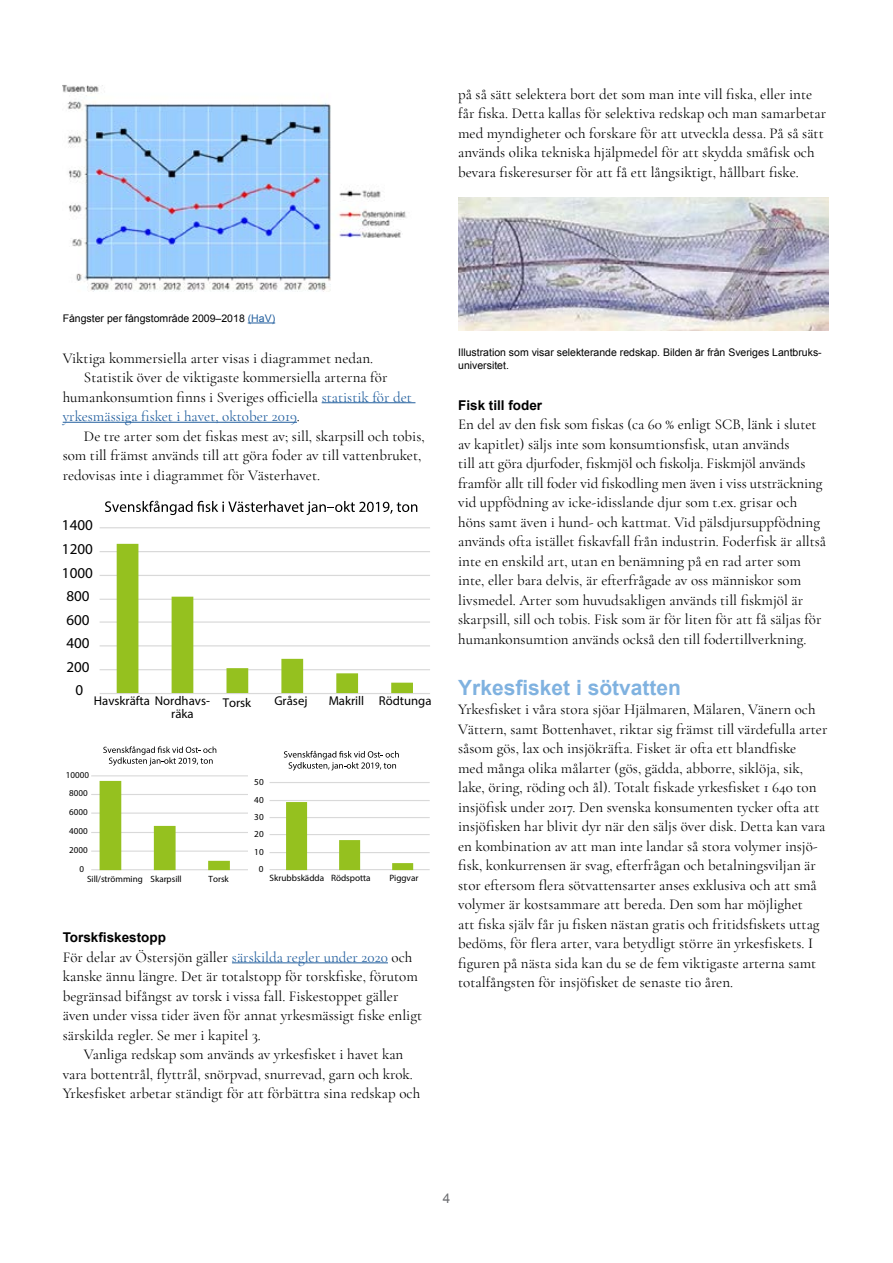
<style>
.page{position:relative;width:893px;height:1263px;background:#fff}
.page>*{position:absolute;margin:0;border:0;box-sizing:border-box;transform-origin:0 0}
.Rubrik_2{font:700 21px "Arial";color:#80b2e0}
.t1{font:15.15px "Myriad Pro";color:#000}
.Brödtext{font:15px/19.5px "Cormorant Garamond";color:#000}
.Brödtext_med_indrag{font:15px/19.5px "Cormorant Garamond";color:#000}
.Brödtext_med_avstånd{font:15px "Cormorant Garamond";color:#000}
.Rubrik_3{font:700 13.5px "Arial";color:#000}
.t2{font:13.5px "Arial";color:#6d6e71}
.t3{font:12.75px/12.8px "Myriad Pro";color:#000}
.Bildtext{font:10.5px/12.6px "Arial";color:#000}
.t4{font:9.15px "Myriad Pro";color:#000}
.t5{font:9px "Myriad Pro";color:#000}
.s1{color:#215e9e}
</style>
<div class="page">
<svg style="left:248px;top:323px;width:27px;height:1px"></svg>
<hr style="left:322px;top:402px;width:93px;height:1px;background:#215e9e">
<hr style="left:63px;top:422px;width:234px;height:1px;background:#215e9e">
<hr style="left:232px;top:962px;width:156px;height:1px;background:#215e9e">
<img style="left:63px;top:85px;width:344px;height:207px">
<hr style="left:100px;top:693px;width:330px;height:1px;background:#d9d9d9">
<hr style="left:100px;top:669px;width:330px;height:1px;background:#d9d9d9">
<hr style="left:100px;top:645px;width:330px;height:1px;background:#d9d9d9">
<hr style="left:100px;top:621px;width:330px;height:2px;background:#d9d9d9">
<hr style="left:100px;top:599px;width:330px;height:1px;background:#d9d9d9">
<hr style="left:100px;top:575px;width:330px;height:1px;background:#d9d9d9">
<hr style="left:100px;top:551px;width:330px;height:1px;background:#d9d9d9">
<hr style="left:100px;top:527px;width:330px;height:1px;background:#d9d9d9">
<svg style="left:117px;top:544px;width:296px;height:149px"></svg>
<svg style="left:105px;top:501px;width:312px;height:14px"></svg>
<hr style="left:91px;top:869px;width:156px;height:1px;background:#d9d9d9">
<hr style="left:91px;top:850px;width:156px;height:2px;background:#d9d9d9">
<hr style="left:91px;top:832px;width:156px;height:1px;background:#d9d9d9">
<hr style="left:91px;top:812px;width:156px;height:2px;background:#d9d9d9">
<hr style="left:91px;top:794px;width:156px;height:1px;background:#d9d9d9">
<hr style="left:91px;top:775px;width:156px;height:1px;background:#d9d9d9">
<svg style="left:100px;top:781px;width:130px;height:89px"></svg>
<svg style="left:103px;top:746px;width:113px;height:20px"></svg>
<hr style="left:270px;top:869px;width:160px;height:1px;background:#d9d9d9">
<hr style="left:270px;top:852px;width:160px;height:1px;background:#d9d9d9">
<hr style="left:270px;top:834px;width:160px;height:1px;background:#d9d9d9">
<hr style="left:270px;top:817px;width:160px;height:1px;background:#d9d9d9">
<hr style="left:270px;top:800px;width:160px;height:1px;background:#d9d9d9">
<hr style="left:270px;top:782px;width:160px;height:1px;background:#d9d9d9">
<svg style="left:286px;top:802px;width:127px;height:68px"></svg>
<svg style="left:284px;top:751px;width:115px;height:19px"></svg>
<img style="left:458px;top:197px;width:370px;height:134px">
<p class="Brödtext_med_indrag" style="left:458px;top:84px;width:370px">på så sätt selektera bort det som man inte vill fiska, eller inte får fiska. Detta kallas för selektiva redskap och man samarbetar med myndigheter och forskare för att utveckla dessa. På så sätt används olika tekniska hjälpmedel för att skydda småfisk och bevara fiskeresurser för att få ett långsiktigt, hållbart fiske.</p>
<p class="Bildtext" style="left:63px;top:312px;width:214px">Fångster per fångstområde 2009–2018 <span class="s1">(HaV)</span></p>
<p class="Brödtext_med_avstånd" style="left:63px;top:349px;width:312px">Viktiga kommersiella arter visas i diagrammet nedan.</p>
<p class="Brödtext_med_indrag" style="left:63px;top:368px;width:351px;text-indent:21px">Statistik över de viktigaste kommersiella arterna för humankonsumtion finns i Sveriges officiella <span class="s1">statistik för det yrkesmässiga fisket i havet, oktober 2019</span>.</p>
<p class="Brödtext_med_indrag" style="left:63px;top:426px;width:363px;text-indent:21px">De tre arter som det fiskas mest av; sill, skarpsill och tobis, som till främst används till att göra foder av till vattenbruket, redovisas inte i diagrammet för Västerhavet.</p>
<p class="t1" style="left:62px;top:516px;width:32px">1400</p>
<p class="t1" style="left:62px;top:540px;width:32px">1200</p>
<p class="t1" style="left:62px;top:564px;width:32px">1000</p>
<p class="t1" style="left:67px;top:586px;width:25px">800</p>
<p class="t1" style="left:67px;top:610px;width:25px">600</p>
<p class="t1" style="left:67px;top:634px;width:25px">400</p>
<p class="t1" style="left:67px;top:658px;width:25px">200</p>
<p class="t1" style="left:76px;top:681px;width:9px">0</p>
<p class="t3" style="left:171px;top:695px;width:40px;text-indent:-77px">Havskräfta Nordhavs&shy;räka</p>
<p class="t3" style="left:223px;top:696px;width:30px">Torsk</p>
<p class="t3" style="left:274px;top:695px;width:35px">Gråsej</p>
<p class="t3" style="left:329px;top:695px;width:104px">Makrill Rödtunga</p>
<p class="t5" style="left:66px;top:769px;width:25px">10000</p>
<p class="t4" style="left:254px;top:776px;width:11px">50</p>
<p class="t5" style="left:69px;top:788px;width:20px">8000</p>
<p class="t4" style="left:254px;top:794px;width:11px">40</p>
<p class="t5" style="left:69px;top:806px;width:20px">6000</p>
<p class="t4" style="left:254px;top:811px;width:11px">30</p>
<p class="t5" style="left:69px;top:826px;width:20px">4000</p>
<p class="t4" style="left:254px;top:828px;width:11px">20</p>
<p class="t5" style="left:69px;top:844px;width:20px">2000</p>
<p class="t4" style="left:254px;top:846px;width:11px">10</p>
<p class="t5" style="left:80px;top:863px;width:6px">0</p>
<p class="t4" style="left:259px;top:863px;width:6px">0</p>
<p class="t5" style="left:87px;top:873px;width:96px">Sill/strömming Skarpsill</p>
<p class="t5" style="left:209px;top:873px;width:22px">Torsk</p>
<p class="t4" style="left:270px;top:872px;width:103px">Skrubbskädda Rödspotta</p>
<p class="t4" style="left:389px;top:872px;width:31px">Piggvar</p>
<h3 class="Rubrik_3" style="left:63px;top:928px;width:105px">Torskfiskestopp</h3>
<p class="Brödtext" style="left:63px;top:947px;width:361px">För delar av Östersjön gäller <span class="s1">särskilda regler under 2020</span> och kanske ännu längre. Det är totalstopp för torskfiske, förutom begränsad bifångst av torsk i vissa fall. Fiskestoppet gäller även under vissa tider även för annat yrkesmässigt fiske enligt särskilda regler. Se mer i kapitel 3.</p>
<p class="Brödtext_med_indrag" style="left:63px;top:1045px;width:359px;text-align:center">Vanliga redskap som används av yrkesfisket i havet kan<br>vara bottentrål, flyttrål, snörpvad, snurrevad, garn och krok.<br>Yrkesfisket arbetar ständigt för att förbättra sina redskap och</p>
<p class="Bildtext" style="left:458px;top:347px;width:365px">Illustration som visar selekterande redskap. Bilden är från Sveriges Lantbruks&shy;universitet.</p>
<h3 class="Rubrik_3" style="left:458px;top:396px;width:86px">Fisk till foder</h3>
<p class="Brödtext" style="left:458px;top:415px;width:369px">En del av den fisk som fiskas (ca 60 % enligt SCB, länk i slutet av kapitlet) säljs inte som konsumtionsfisk, utan används<br>till att göra djurfoder, fiskmjöl och fiskolja. Fiskmjöl används framför allt till foder vid fiskodling men även i viss utsträckning vid uppfödning av icke-idisslande djur som t.ex. grisar och höns samt även i hund- och kattmat. Vid pälsdjursuppfödning används ofta istället fiskavfall från industrin. Foderfisk är alltså inte en enskild art, utan en benämning på en rad arter som inte, eller bara delvis, är efterfrågade av oss människor som livsmedel. Arter som huvudsakligen används till fiskmjöl är skarpsill, sill och tobis. Fisk som är för liten för att få säljas för humankonsumtion används också den till fodertillverkning.</p>
<h2 class="Rubrik_2" style="left:458px;top:673px;width:224px">Yrkesfisket i sötvatten</h2>
<p class="Brödtext" style="left:458px;top:699px;width:371px">Yrkesfisket i våra stora sjöar Hjälmaren, Mälaren, Vänern och Vättern, samt Bottenhavet, riktar sig främst till värdefulla arter såsom gös, lax och insjökräfta. Fisket är ofta ett blandfiske<br>med många olika målarter (gös, gädda, abborre, siklöja, sik, lake, öring, röding och ål). Totalt fiskade yrkesfisket 1 640 ton insjöfisk under 2017. Den svenska konsumenten tycker ofta att insjöfisken har blivit dyr när den säljs över disk. Detta kan vara en kombination av att man inte landar så stora volymer insjö&shy;fisk, konkurrensen är svag, efterfrågan och betalningsviljan är stor eftersom flera sötvattensarter anses exklusiva och att små volymer är kostsammare att bereda. Den som har möjlighet<br>att fiska själv får ju fisken nästan gratis och fritidsfiskets uttag bedöms, för flera arter, vara betydligt större än yrkesfiskets. I figuren på nästa sida kan du se de fem viktigaste arterna samt totalfångsten för insjöfisket de senaste tio åren.</p>
<p class="t2" style="left:443px;top:1189px;width:9px">4</p>
</div>
